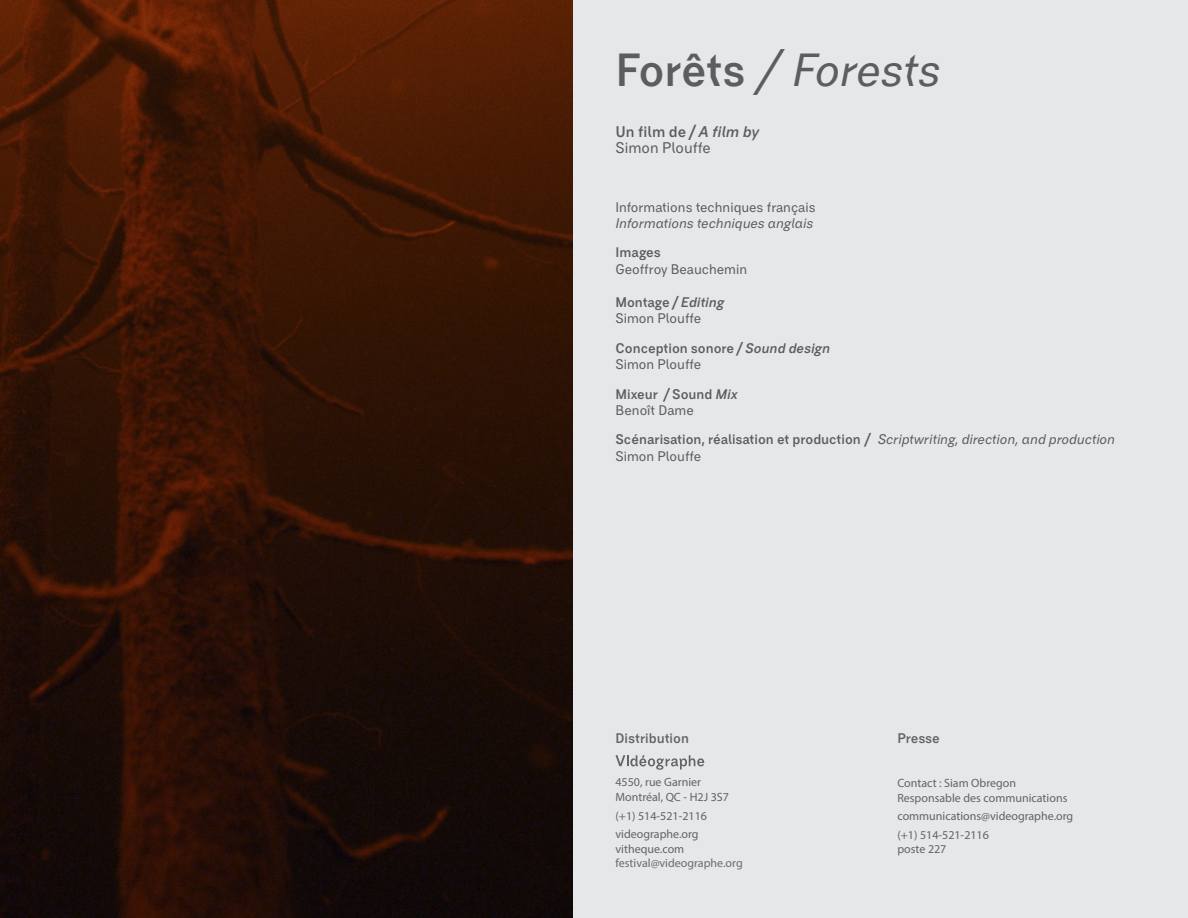
<style>
.page{position:relative;width:1188px;height:918px;background:#e6e7e9}
.page>*{position:absolute;margin:0;border:0;box-sizing:border-box;transform-origin:0 0}
.nom_film{font:italic 45px "Videographe RB";letter-spacing:-.015em;color:#5b5e5f}
.information_realisat{font:700 15px "Videographe LM";color:#5b5e5f}
.nom_realisateur{font:15px "Videographe RB";color:#5b5e5f}
.informations_film{font:700 13.5px "Videographe LM";color:#5b5e5f}
.informations_techniq{font:13.5px/16.5px "Videographe RB";color:#5b5e5f}
.noms_information_fil{font:13.5px "Videographe RB";color:#5b5e5f}
.informations_film-2{font:700 13.5px "Videographe LM";color:#636366}
.informations_film-3{font:13.5px "Videographe RB";color:#5b5e5f}
.contacts{font:12px/14.4px "Myriad Pro";color:#636366}
.s1{font-family:"Videographe LM";font-weight:700;font-style:normal}
.s2{font-style:italic}
.s3{font-family:"Videographe RB";font-weight:400;font-style:italic}
.s4{color:#6a6b6e}
</style>
<div class="page">
<img style="left:0;top:0;width:573px;height:918px">
<svg style="left:615px;top:755px;width:89px;height:15px"></svg>
<p class="nom_film" style="left:615px;top:42px;width:327px"><span class="s1">Forêts</span> / Forests</p>
<p class="information_realisat" style="left:615px;top:122px;width:145px">Un film de/<span class="s2">A film by</span></p>
<p class="nom_realisateur" style="left:615px;top:139px;width:97px">Simon Plouffe</p>
<p class="informations_techniq" style="left:615px;top:198px;width:202px">Informations techniques français<br><span class="s2">Informations techniques anglais</span></p>
<p class="informations_film" style="left:615px;top:244px;width:47px">Images</p>
<p class="informations_film-3" style="left:615px;top:261px;width:133px">Geoffroy Beauchemin</p>
<p class="informations_film" style="left:615px;top:294px;width:110px">Montage/<span class="s2">Editing</span></p>
<p class="noms_information_fil" style="left:615px;top:310px;width:87px">Simon Plouffe</p>
<p class="informations_film" style="left:615px;top:339px;width:216px">Conception sonore/<span class="s2">Sound design</span></p>
<p class="noms_information_fil" style="left:615px;top:356px;width:87px">Simon Plouffe</p>
<p class="informations_film" style="left:615px;top:385px;width:124px">Mixeur /Sound <span class="s2">Mix</span></p>
<p class="noms_information_fil" style="left:615px;top:402px;width:80px">Benoît Dame</p>
<p class="informations_film" style="left:615px;top:431px;width:501px">Scénarisation, réalisation et production / <span class="s3">Scriptwriting, direction, and production</span></p>
<p class="noms_information_fil" style="left:615px;top:448px;width:87px">Simon Plouffe</p>
<p class="informations_film-2" style="left:615px;top:730px;width:75px">Distribution</p>
<p class="contacts" style="left:615px;top:775px;width:115px">4550, rue Garnier<br>Montréal, QC - H2J 3S7</p>
<p class="contacts" style="left:615px;top:808px;width:93px">(+1) 514-521-2116</p>
<p class="contacts" style="left:615px;top:827px;width:129px">videographe.org vitheque.com <span class="s4">festival@videographe.org</span></p>
<p class="informations_film-2" style="left:897px;top:730px;width:44px">Presse</p>
<p class="contacts" style="left:897px;top:776px;width:172px">Contact : Siam Obregon<br>Responsable des communications</p>
<p class="contacts" style="left:897px;top:809px;width:177px">communications@videographe.org</p>
<p class="contacts" style="left:897px;top:828px;width:93px">(+1) 514-521-2116 poste 227</p>
</div>
